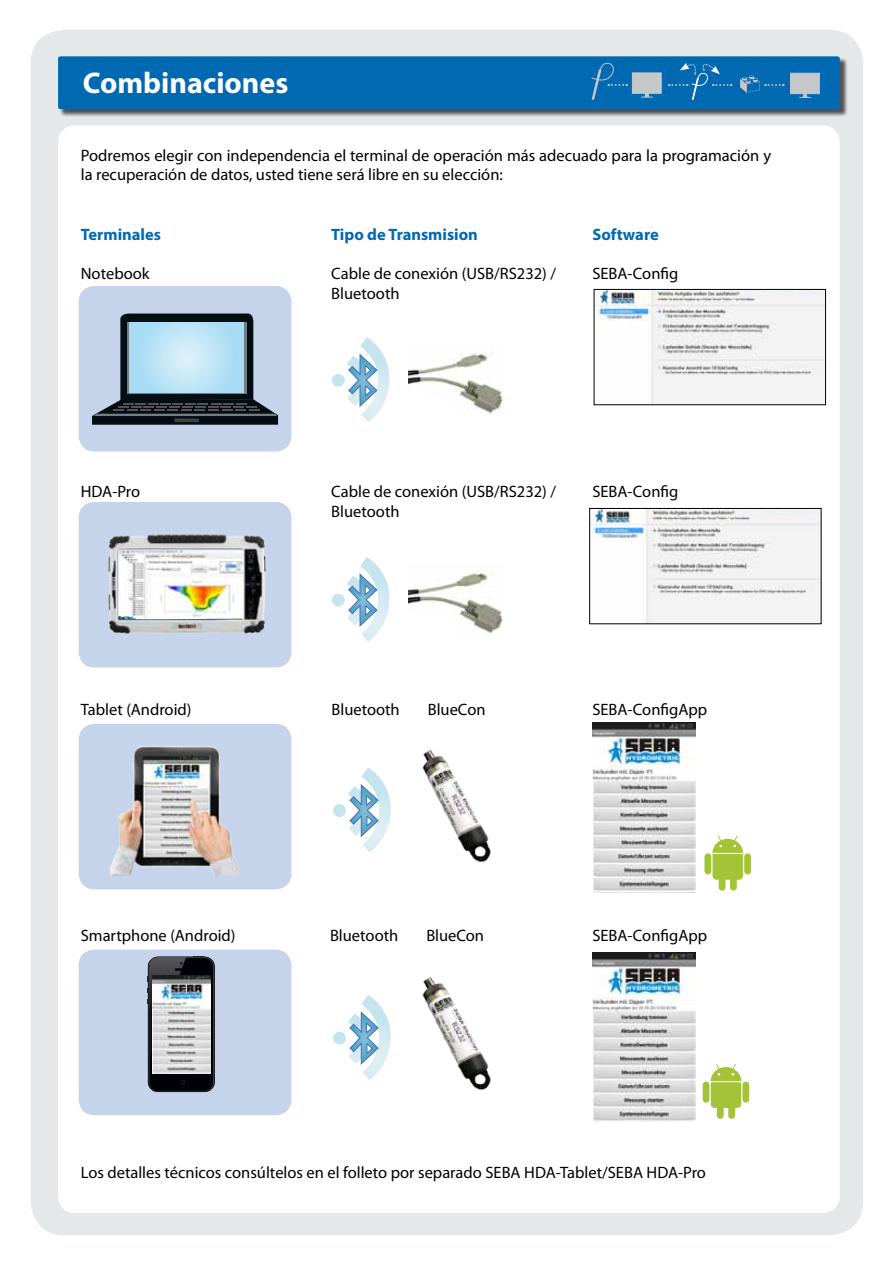
<style>
.page{position:relative;width:893px;height:1263px;background:#fff}
.page>*{position:absolute;margin:0;border:0;box-sizing:border-box;transform-origin:0 0}
.t1{font:700 30px "Myriad Pro";color:#fff}
.t2{font:16.5px/19.8px "Myriad Pro";color:#000}
.t3{font:700 16.5px "Myriad Pro";color:#0069b2}
</style>
<div class="page">
<div style="left:31px;top:30px;width:832px;height:1205px;background:#e4e8e9;border-radius:34px"></div>
<div style="left:58px;top:125px;width:782px;height:1088px;background:#fff;border-radius:17px"></div>
<div style="left:59px;top:57px;width:789px;height:60px;background:#000;opacity:.65"></div>
<svg style="left:58px;top:56px;width:782px;height:53px;background:#0a6eb3"></svg>
<div style="left:79px;top:286px;width:212px;height:166px;background:#c6d4eb;border-radius:16px"></div>
<div style="left:79px;top:502px;width:212px;height:165px;background:#c6d4eb;border-radius:16px"></div>
<div style="left:79px;top:724px;width:212px;height:165px;background:#c6d4eb;border-radius:16px"></div>
<div style="left:79px;top:950px;width:212px;height:165px;background:#c6d4eb;border-radius:16px"></div>
<svg style="left:92px;top:313px;width:186px;height:112px"></svg>
<svg style="left:129px;top:323px;width:115px;height:69px"></svg>
<svg style="left:332px;top:337px;width:57px;height:85px"></svg>
<img style="left:408px;top:344px;width:95px;height:71px">
<img style="left:591px;top:510px;width:228px;height:112px">
<div style="left:589px;top:508px;width:232px;height:116px;border:1px solid #000"></div>
<img style="left:596px;top:291px;width:228px;height:112px">
<div style="left:594px;top:289px;width:232px;height:116px;border:1px solid #000"></div>
<svg style="left:332px;top:557px;width:57px;height:85px"></svg>
<img style="left:408px;top:571px;width:95px;height:64px">
<img style="left:110px;top:723px;width:130px;height:153px">
<svg style="left:148px;top:957px;width:67px;height:135px"></svg>
<svg style="left:149px;top:957px;width:65px;height:134px"></svg>
<div style="left:149px;top:958px;width:64px;height:133px;background:#000008;border-radius:9px"></div>
<svg style="left:180px;top:1080px;width:5px;height:5px"></svg>
<img style="left:149px;top:958px;width:37px;height:100px">
<img style="left:152px;top:976px;width:1px;height:75px">
<svg style="left:175px;top:962px;width:11px;height:9px"></svg>
<img style="left:153px;top:976px;width:57px;height:97px">
<img style="left:108px;top:508px;width:182px;height:126px">
<img style="left:118px;top:549px;width:125px;height:70px">
<svg style="left:333px;top:767px;width:42px;height:85px"></svg>
<img style="left:592px;top:952px;width:103px;height:170px">
<img style="left:592px;top:723px;width:103px;height:169px">
<img style="left:375px;top:750px;width:116px;height:112px">
<svg style="left:333px;top:995px;width:42px;height:85px"></svg>
<img style="left:375px;top:977px;width:116px;height:113px">
<svg style="left:703px;top:1064px;width:46px;height:55px"></svg>
<svg style="left:704px;top:835px;width:47px;height:55px"></svg>
<h1 class="t1" style="left:83px;top:63px;width:207px">Combinaciones</h1>
<p class="t2" style="left:81px;top:145px;width:692px">Podremos elegir con independencia el terminal de operación más adecuado para la programación y la recuperación de datos, usted tiene será libre en su elección:</p>
<p class="t3" style="left:81px;top:223px;width:82px">Terminales</p>
<p class="t3" style="left:331px;top:223px;width:148px">Tipo de Transmision</p>
<p class="t3" style="left:592px;top:223px;width:68px">Software</p>
<p class="t2" style="left:81px;top:264px;width:70px">Notebook</p>
<p class="t2" style="left:331px;top:264px;width:226px">Cable de conexión (USB/RS232) /</p>
<p class="t2" style="left:592px;top:264px;width:87px">SEBA-Config</p>
<p class="t2" style="left:331px;top:284px;width:70px">Bluetooth</p>
<p class="t2" style="left:81px;top:482px;width:61px">HDA-Pro</p>
<p class="t2" style="left:331px;top:482px;width:226px">Cable de conexión (USB/RS232) /</p>
<p class="t2" style="left:592px;top:482px;width:87px">SEBA-Config</p>
<p class="t2" style="left:331px;top:501px;width:70px">Bluetooth</p>
<p class="t2" style="left:81px;top:699px;width:112px">Tablet (Android)</p>
<p class="t2" style="left:331px;top:699px;width:70px">Bluetooth</p>
<p class="t2" style="left:428px;top:699px;width:59px">BlueCon</p>
<p class="t2" style="left:592px;top:699px;width:116px">SEBA-ConfigApp</p>
<p class="t2" style="left:81px;top:926px;width:156px">Smartphone (Android)</p>
<p class="t2" style="left:330px;top:926px;width:70px">Bluetooth</p>
<p class="t2" style="left:426px;top:926px;width:59px">BlueCon</p>
<p class="t2" style="left:592px;top:926px;width:116px">SEBA-ConfigApp</p>
<p class="t2" style="left:81px;top:1162px;width:627px">Los detalles técnicos consúltelos en el folleto por separado SEBA HDA-Tablet/SEBA HDA-Pro</p>
</div>
